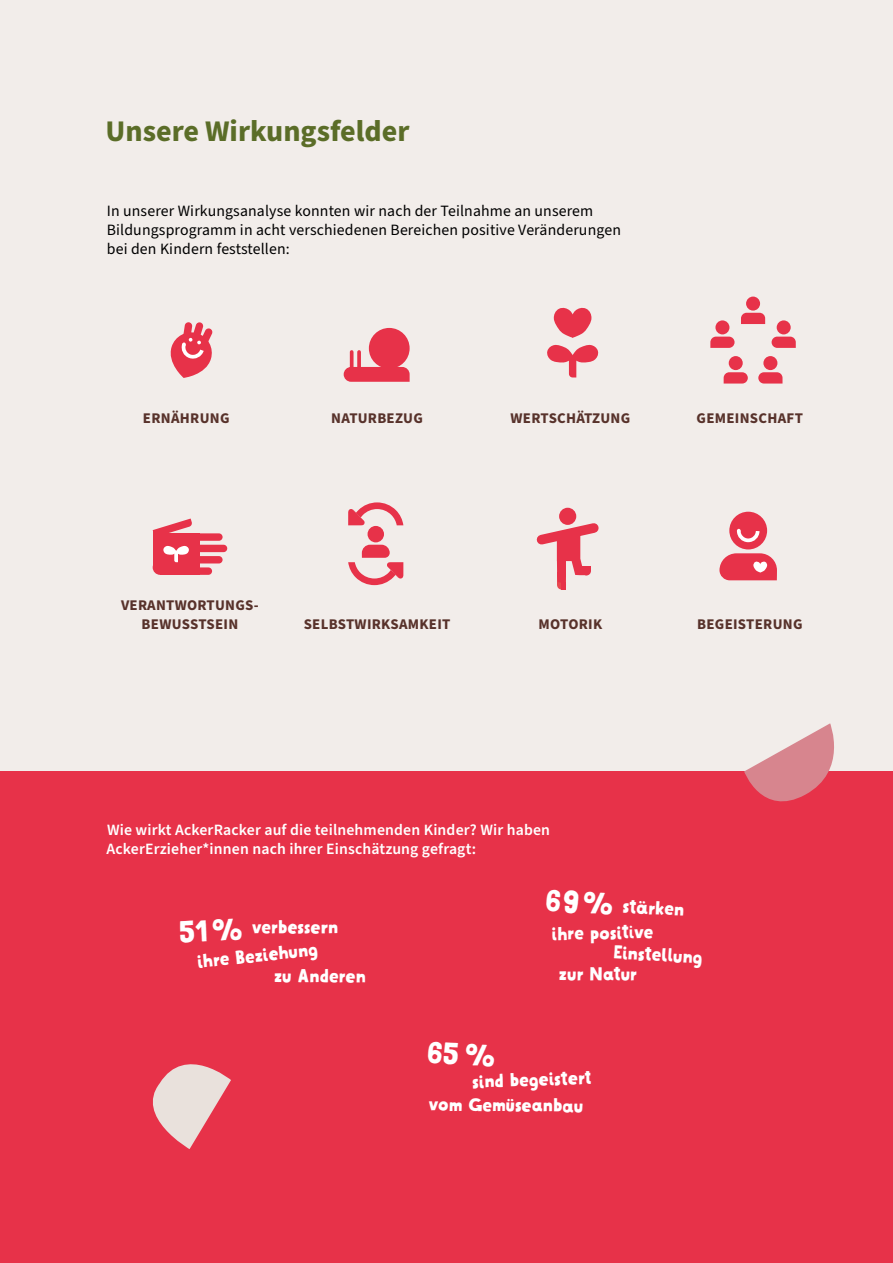
<style>
.page{position:relative;width:893px;height:1263px;background:#fff}
.page>*{position:absolute;margin:0;border:0;box-sizing:border-box;transform-origin:0 0}
.t1{font:700 30px "Source Sans Pro";color:#5b6d28}
.t2{font:18.75px "Mrs Lollipop";letter-spacing:-.03em;color:#fff}
.t3{font:15.75px/18.8px "Source Sans Pro";letter-spacing:.01em;color:#000}
.t4{font:600 15.75px/18.8px "Source Sans Pro";letter-spacing:.01em;color:#fff}
.t5{font:700 14.85px/18.6px "Source Sans Pro";letter-spacing:.02em;color:#58322b;text-align:center}
</style>
<div class="page">
<div style="left:0;top:0;width:893px;height:804px;background:#f2edea"></div>
<div style="left:0;top:771px;width:893px;height:492px;background:#e73249"></div>
<div style="left:368px;top:526px;width:16px;height:16px;background:#e73249;border-radius:50%"></div>
<svg style="left:348px;top:502px;width:55px;height:23px"></svg>
<svg style="left:348px;top:545px;width:55px;height:40px"></svg>
<div style="left:559px;top:508px;width:17px;height:17px;background:#e73249;border-radius:50%"></div>
<svg style="left:536px;top:516px;width:63px;height:73px"></svg>
<div style="left:777px;top:320px;width:14px;height:14px;background:#e73249;border-radius:50%"></div>
<svg style="left:772px;top:337px;width:24px;height:11px"></svg>
<div style="left:715px;top:320px;width:14px;height:14px;background:#e73249;border-radius:50%"></div>
<svg style="left:710px;top:337px;width:24px;height:11px"></svg>
<div style="left:729px;top:356px;width:14px;height:14px;background:#e73249;border-radius:50%"></div>
<svg style="left:724px;top:372px;width:24px;height:12px"></svg>
<div style="left:763px;top:356px;width:14px;height:14px;background:#e73249;border-radius:50%"></div>
<svg style="left:758px;top:372px;width:24px;height:12px"></svg>
<div style="left:746px;top:297px;width:14px;height:14px;background:#e73249;border-radius:50%"></div>
<svg style="left:741px;top:313px;width:24px;height:11px"></svg>
<svg style="left:153px;top:518px;width:74px;height:57px"></svg>
<svg style="left:547px;top:345px;width:52px;height:32px"></svg>
<svg style="left:554px;top:307px;width:38px;height:31px"></svg>
<div style="left:729px;top:512px;width:38px;height:37px;background:#e73249;border-radius:50%"></div>
<svg style="left:736px;top:528px;width:24px;height:15px"></svg>
<svg style="left:719px;top:553px;width:58px;height:27px;background:#e95568"></svg>
<svg style="left:350px;top:352px;width:4px;height:15px"></svg>
<svg style="left:357px;top:352px;width:4px;height:15px"></svg>
<svg style="left:344px;top:367px;width:66px;height:15px"></svg>
<div style="left:369px;top:328px;width:41px;height:41px;background:#e73249;border-radius:50%"></div>
<svg style="left:170px;top:322px;width:43px;height:56px"></svg>
<svg style="left:744px;top:723px;width:90px;height:79px"></svg>
<svg style="left:153px;top:1064px;width:78px;height:85px"></svg>
<h1 class="t1" style="left:105px;top:111px;width:306px">Unsere Wirkungsfelder</h1>
<p class="t3" style="left:107px;top:202px;width:516px">In unserer Wirkungsanalyse konnten wir nach der Teilnahme an unserem<br>Bildungsprogramm in acht verschiedenen Bereichen positive Veränderungen bei den Kindern feststellen:</p>
<p class="t5" style="left:143px;top:409px;width:88px">ERNÄHRUNG</p>
<p class="t5" style="left:331px;top:409px;width:93px">NATURBEZUG</p>
<p class="t5" style="left:510px;top:409px;width:121px">WERTSCHÄTZUNG</p>
<p class="t5" style="left:697px;top:409px;width:108px">GEMEINSCHAFT</p>
<p class="t5" style="left:121px;top:596px;width:139px">VERANTWORTUNGS-<br>BEWUSSTSEIN</p>
<p class="t5" style="left:304px;top:615px;width:148px">SELBSTWIRKSAMKEIT</p>
<p class="t5" style="left:538px;top:615px;width:65px">MOTORIK</p>
<p class="t5" style="left:697px;top:615px;width:107px">BEGEISTERUNG</p>
<p class="t4" style="left:106px;top:821px;width:445px">Wie wirkt AckerRacker auf die teilnehmenden Kinder? Wir haben<br>AckerErzieher*innen nach ihrer Einschätzung gefragt:</p>
<p class="t2" style="left:252px;top:915px;width:88px">verbessern</p>
<p class="t2" style="left:274px;top:963px;width:94px">zu Anderen</p>
<p class="t2" style="left:196px;top:949px;width:123px;rotate:-6deg">ihre Beziehung</p>
<p class="t2" style="left:624px;top:894px;width:63px;rotate:3deg">stärken</p>
<p class="t2" style="left:551px;top:921px;width:104px;rotate:-1deg">ihre positive</p>
<p class="t2" style="left:614px;top:940px;width:91px;rotate:3deg">Einstellung</p>
<p class="t2" style="left:559px;top:962px;width:80px">zur Natur</p>
<p class="t2" style="left:472px;top:1069px;width:122px;rotate:-2deg">sind begeistert</p>
<p class="t2" style="left:429px;top:1091px;width:156px;rotate:1deg">vom Gemüseanbau</p>
</div>
